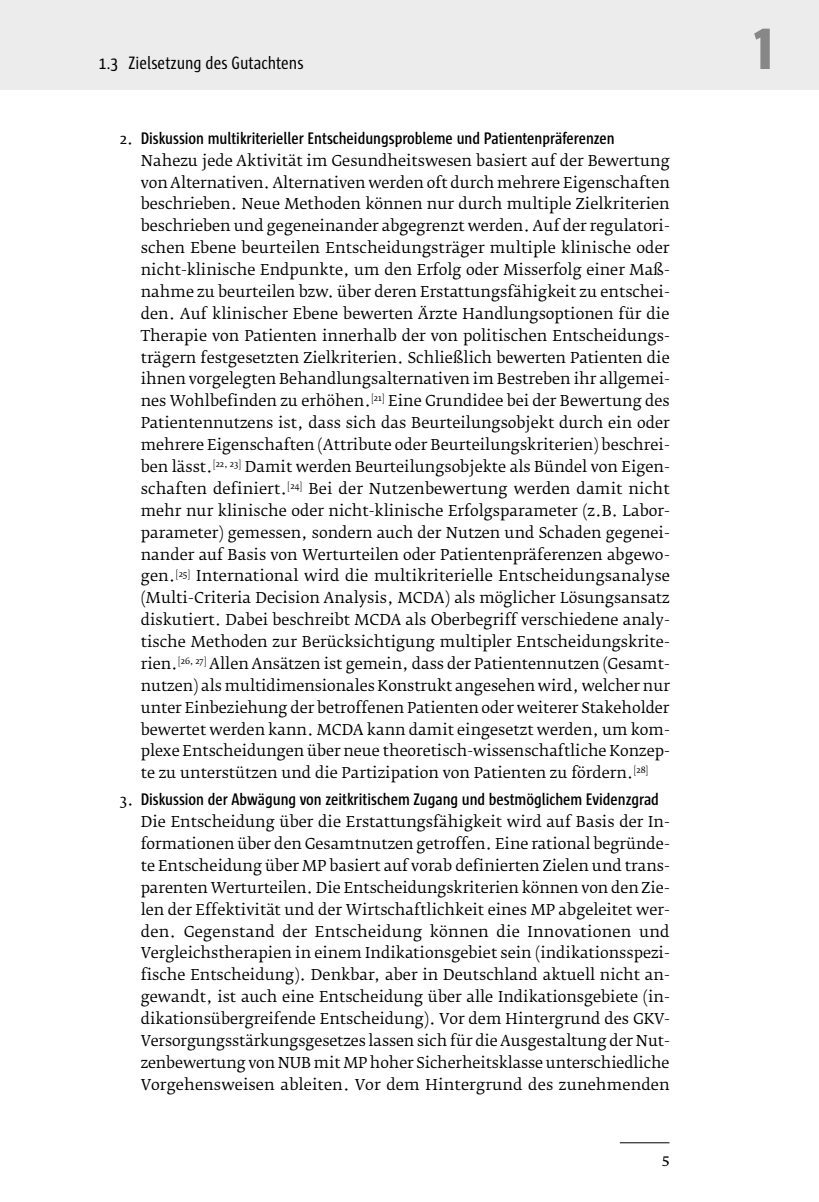
<style>
.page{position:relative;width:819px;height:1202px;background:#fff}
.page>*{position:absolute;margin:0;border:0;box-sizing:border-box;transform-origin:0 0}
.t1{font:800 59.5px "Sun Cd";color:#878787}
.t2{font:18.38px "Sun Cd";color:#000}
.t3{font:600 17.15px "Sun Cd";color:#000}
.t4{font:15.75px "Fedra Serif B Pro";color:#000}
.t5{font:14.88px/21.9px "Fedra Serif B Pro";color:#000;text-align:justify}
.s1{font-family:"Fedra Serif B Pro";font-weight:400;font-size:14.88px}
</style>
<div class="page">
<div style="left:0;top:0;width:819px;height:90px;background:#ececec"></div>
<hr style="left:620px;top:1142px;width:49px;height:1px;background:#000">
<p class="t2" style="left:99px;top:53px;width:206px">1.3 Zielsetzung des Gutachtens</p>
<p class="t3" style="left:120px;top:129px;width:496px"><span class="s1">2.</span> Diskussion multikriterieller Entscheidungsprobleme und Patientenpräferenzen</p>
<p class="t5" style="left:141px;top:150px;width:531px">Nahezu jede Aktivität im Gesundheitswesen basiert auf der Bewertung von Alternativen. Alternativen werden oft durch mehrere Eigenschaften beschrieben. Neue Methoden können nur durch multiple Zielkriterien beschrieben und gegeneinander abgegrenzt werden. Auf der regulatori&shy;schen Ebene beurteilen Entscheidungsträger multiple klinische oder nicht-klinische Endpunkte, um den Erfolg oder Misserfolg einer Maß&shy;nahme zu beurteilen bzw. über deren Erstattungsfähigkeit zu entschei&shy;den. Auf klinischer Ebene bewerten Ärzte Handlungsoptionen für die Therapie von Patienten innerhalb der von politischen Entscheidungs&shy;trägern festgesetzten Zielkriterien. Schließlich bewerten Patienten die ihnen vorgelegten Behandlungsalternativen im Bestreben ihr allgemei&shy;nes Wohlbefinden zu erhöhen.<sup>[21]</sup> Eine Grundidee bei der Bewertung des Patientennutzens ist, dass sich das Beurteilungsobjekt durch ein oder mehrere Eigenschaften (Attribute oder Beurteilungskriterien) beschrei&shy;ben lässt.<sup>[22,</sup> <sup>23]</sup> Damit werden Beurteilungsobjekte als Bündel von Eigen&shy;schaften definiert.<sup>[24]</sup> Bei der Nutzenbewertung werden damit nicht mehr nur klinische oder nicht-klinische Erfolgsparameter (z.B. Labor&shy;parameter) gemessen, sondern auch der Nutzen und Schaden gegenei&shy;nander auf Basis von Werturteilen oder Patientenpräferenzen abgewo&shy;gen.<sup>[25]</sup> International wird die multikriterielle Entscheidungsanalyse (Multi-Criteria Decision Analysis, MCDA) als möglicher Lösungsansatz diskutiert. Dabei beschreibt MCDA als Oberbegriff verschiedene analy&shy;tische Methoden zur Berücksichtigung multipler Entscheidungskrite&shy;rien.<sup>[26,</sup> <sup>27]</sup> Allen Ansätzen ist gemein, dass der Patientennutzen (Gesamt&shy;nutzen) als multidimensionales Konstrukt angesehen wird, welcher nur unter Einbeziehung der betroffenen Patienten oder weiterer Stakeholder bewertet werden kann. MCDA kann damit eingesetzt werden, um kom&shy;plexe Entscheidungen über neue theoretisch-wissenschaftliche Konzep&shy;te zu unterstützen und die Partizipation von Patienten zu fördern.<sup>[28]</sup></p>
<p class="t3" style="left:120px;top:790px;width:541px"><span class="s1">3.</span> Diskussion der Abwägung von zeitkritischem Zugang und bestmöglichem Evidenzgrad</p>
<p class="t5" style="left:141px;top:811px;width:530px">Die Entscheidung über die Erstattungsfähigkeit wird auf Basis der In&shy;formationen über den Gesamtnutzen getroffen. Eine rational begründe&shy;te Entscheidung über MP basiert auf vorab definierten Zielen und trans&shy;parenten Werturteilen. Die Entscheidungskriterien können von den Zie&shy;len der Effektivität und der Wirtschaftlichkeit eines MP abgeleitet wer&shy;den. Gegenstand der Entscheidung können die Innovationen und Vergleichstherapien in einem Indikationsgebiet sein (indikationsspezi&shy;fische Entscheidung). Denkbar, aber in Deutschland aktuell nicht an&shy;gewandt, ist auch eine Entscheidung über alle Indikationsgebiete (in&shy;dikationsübergreifende Entscheidung). Vor dem Hintergrund des GKV-Versorgungsstärkungsgesetzes lassen sich für die Ausgestaltung der Nut&shy;zenbewertung von NUB mit MP hoher Sicherheitsklasse unterschiedliche Vorgehensweisen ableiten. Vor dem Hintergrund des zunehmenden</p>
<p class="t4" style="left:661px;top:1150px;width:9px">5</p>
<h1 class="t1" style="left:754px;top:16px;width:20px">1</h1>
</div>
